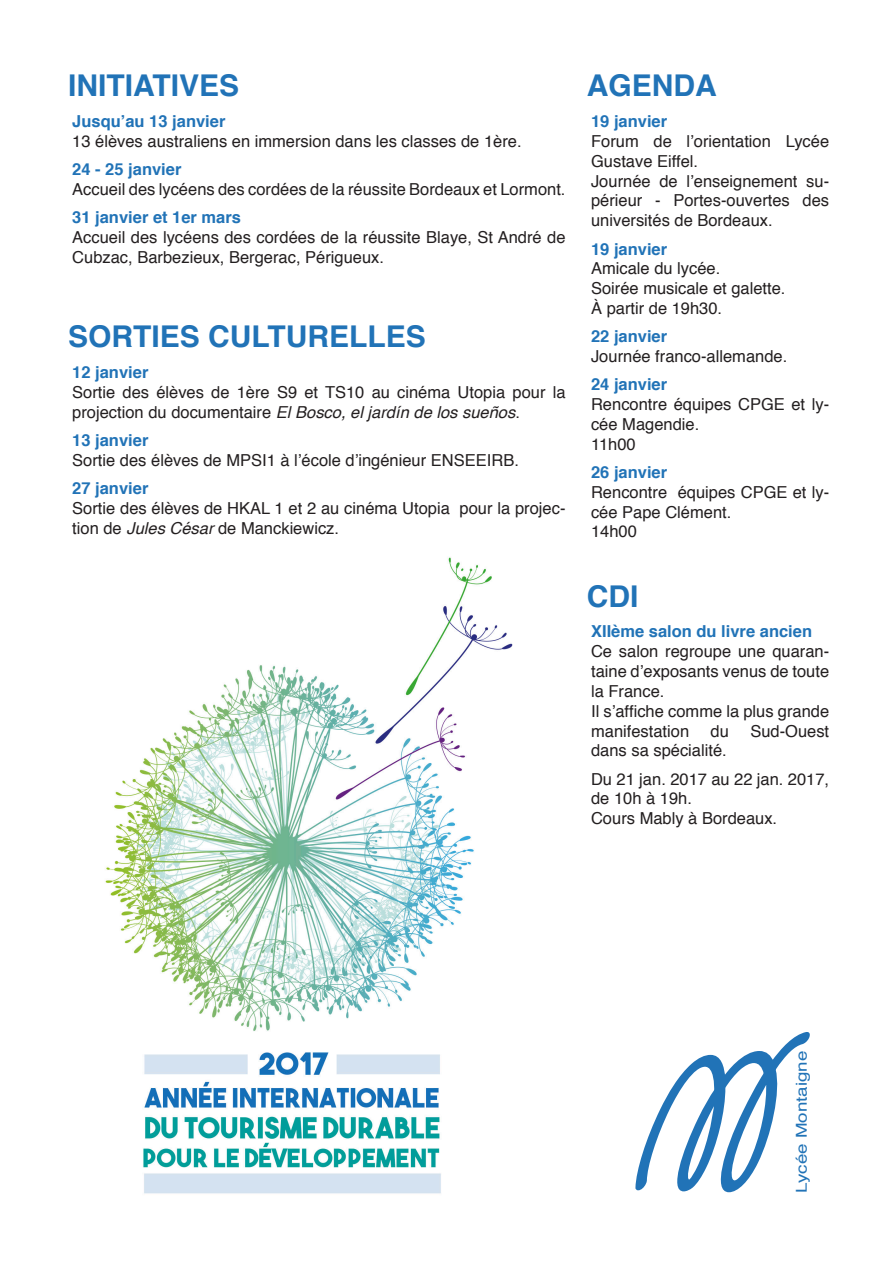
<style>
.page{position:relative;width:893px;height:1263px;background:#fff}
.page>*{position:absolute;margin:0;border:0;box-sizing:border-box;transform-origin:0 0}
.corps{font:700 30px "Helvetica";color:#2173b7}
.corps-2{font:16.5px/19.8px "Helvetica";color:#231f20}
.corps-3{font:700 16.5px "Helvetica";color:#2173b7}
.t1{font:15px "Helvetica";color:#2173b7;scale:1.25 1}
.s1{font-style:italic}
</style>
<div class="page">
<img style="left:105px;top:557px;width:408px;height:637px">
<svg style="left:635px;top:1032px;width:175px;height:161px"></svg>
<p class="corps" style="left:68px;top:62px;width:173px">INITIATIVES</p>
<p class="corps-3" style="left:72px;top:108px;width:155px">Jusqu’au 13 janvier</p>
<p class="corps-2" style="left:72px;top:132px;width:451px">13 élèves australiens en immersion dans les classes de 1ère.</p>
<p class="corps-3" style="left:72px;top:156px;width:111px">24 - 25 janvier</p>
<p class="corps-2" style="left:72px;top:180px;width:495px">Accueil des lycéens des cordées de la réussite Bordeaux et Lormont.</p>
<p class="corps-3" style="left:72px;top:204px;width:170px">31 janvier et 1er mars</p>
<p class="corps-2" style="left:72px;top:228px;width:495px">Accueil des lycéens des cordées de la réussite Blaye, St André de<br>Cubzac, Barbezieux, Bergerac, Périgueux.</p>
<p class="corps" style="left:68px;top:312px;width:359px">SORTIES CULTURELLES</p>
<p class="corps-3" style="left:72px;top:359px;width:78px">12 janvier</p>
<p class="corps-2" style="left:72px;top:383px;width:495px">Sortie des élèves de 1ère S9 et TS10 au cinéma Utopia pour la projection du documentaire <span class="s1">El Bosco, el jardín de los sueños</span>.</p>
<p class="corps-3" style="left:72px;top:427px;width:78px">13 janvier</p>
<p class="corps-2" style="left:72px;top:451px;width:448px">Sortie des élèves de MPSI1 à l’école d’ingénieur ENSEEIRB.</p>
<p class="corps-3" style="left:72px;top:475px;width:78px">27 janvier</p>
<p class="corps-2" style="left:72px;top:499px;width:495px">Sortie des élèves de HKAL 1 et 2 au cinéma Utopia pour la projec&shy;tion de <span class="s1">Jules César</span> de Manckiewicz.</p>
<p class="corps" style="left:587px;top:62px;width:131px">AGENDA</p>
<p class="corps-3" style="left:591px;top:108px;width:78px">19 janvier</p>
<p class="corps-2" style="left:591px;top:132px;width:240px">Forum de l’orientation Lycée<br>Gustave Eiffel.</p>
<p class="corps-2" style="left:591px;top:171px;width:240px;text-align:justify">Journée de l’enseignement su&shy;périeur - Portes-ouvertes des universités de Bordeaux.</p>
<p class="corps-3" style="left:591px;top:235px;width:78px">19 janvier</p>
<p class="corps-2" style="left:591px;top:259px;width:131px">Amicale du lycée.</p>
<p class="corps-2" style="left:591px;top:279px;width:196px">Soirée musicale et galette.</p>
<p class="corps-2" style="left:591px;top:299px;width:133px">À partir de 19h30.</p>
<p class="corps-3" style="left:591px;top:323px;width:78px">22 janvier</p>
<p class="corps-2" style="left:591px;top:347px;width:198px">Journée franco-allemande.</p>
<p class="corps-3" style="left:591px;top:371px;width:78px">24 janvier</p>
<p class="corps-2" style="left:591px;top:395px;width:240px">Rencontre équipes CPGE et ly&shy;cée Magendie.</p>
<p class="corps-2" style="left:591px;top:435px;width:46px">11h00</p>
<p class="corps-3" style="left:591px;top:459px;width:78px">26 janvier</p>
<p class="corps-2" style="left:591px;top:483px;width:240px">Rencontre équipes CPGE et ly&shy;cée Pape Clément.</p>
<p class="corps-2" style="left:591px;top:522px;width:47px">14h00</p>
<p class="corps" style="left:587px;top:572px;width:53px">CDI</p>
<p class="corps-3" style="left:591px;top:618px;width:223px">XIIème salon du livre ancien</p>
<p class="corps-2" style="left:591px;top:642px;width:240px;text-align:justify">Ce salon regroupe une quaran&shy;taine d’exposants venus de toute la France.</p>
<p class="corps-2" style="left:591px;top:701px;width:240px">Il s’affiche comme la plus grande manifestation</p>
<p class="corps-2" style="left:711px;top:721px;width:20px">du</p>
<p class="corps-2" style="left:750px;top:721px;width:80px">Sud-Ouest</p>
<p class="corps-2" style="left:591px;top:741px;width:137px">dans sa spécialité.</p>
<p class="corps-2" style="left:591px;top:769px;width:240px">Du 21 jan. 2017 au 22 jan. 2017, de 10h à 19h.</p>
<p class="corps-2" style="left:591px;top:809px;width:188px">Cours Mably à Bordeaux.</p>
<p class="t1" style="left:790px;top:1193px;width:115px;rotate:-90deg">Lycée Montaigne</p>
</div>
